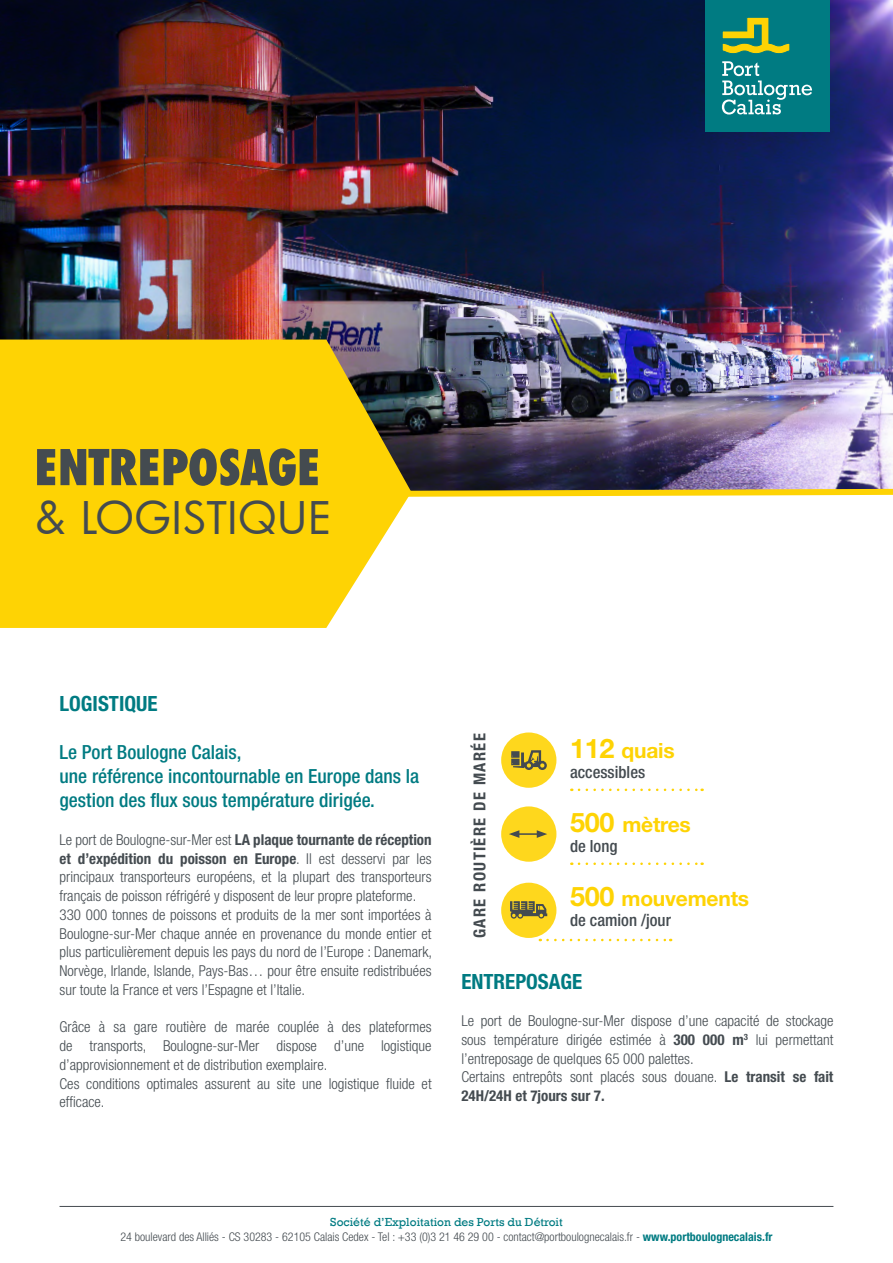
<style>
.page{position:relative;width:893px;height:1263px;background:#fff}
.page>*{position:absolute;margin:0;border:0;box-sizing:border-box;transform-origin:0 0}
.t1{font:800 51px "Futura Condensed BQ";letter-spacing:.01em;color:#444b50}
.t2{font:43.95px "Futura";letter-spacing:.02em;color:#444b50}
.t3{font:700 21px "Helvetica Neue LT Std";letter-spacing:-.01em;color:#fed304}
.t4{font:700 condensed 21px "Helvetica Neue LT Std";color:#007b82}
.t5{font:500 condensed 19.5px/24px "Helvetica Neue LT Std";color:#007b82}
.t6{font:500 condensed 16.8px "Helvetica Neue LT Std";color:#444b50}
.t7{font:700 condensed 16.5px "Helvetica Neue LT Std";letter-spacing:.08em;color:#444b50}
.t8{font:300 condensed 15px/18.8px "Helvetica Neue LT Std";color:#444b50}
.t9{font:300 condensed 12px "Helvetica Neue LT Std";color:#444b50}
.t10{font:12px "Rockwell";color:#007b82}
.s1{font-weight:700}
.s2{font-size:27px}
.s3{font-weight:700;color:#007b82}
</style>
<div class="page">
<hr style="left:60px;top:1206px;width:773px;height:1px;background:#444b50">
<img style="left:0;top:0;width:893px;height:497px">
<svg style="left:0;top:340px;width:411px;height:288px;background:#f3cd14"></svg>
<div style="left:705px;top:0;width:124px;height:132px;background:#007b82"></div>
<svg style="left:722px;top:61px;width:90px;height:54px"></svg>
<svg style="left:722px;top:17px;width:68px;height:37px"></svg>
<div style="left:501px;top:732px;width:55px;height:56px;background:#fed71d;border-radius:50%"></div>
<svg style="left:579px;top:788px;width:124px;height:3px"></svg>
<svg style="left:579px;top:862px;width:124px;height:3px"></svg>
<svg style="left:547px;top:939px;width:124px;height:2px"></svg>
<div style="left:501px;top:883px;width:55px;height:55px;background:#fed71d;border-radius:50%"></div>
<svg style="left:511px;top:750px;width:36px;height:20px"></svg>
<svg style="left:510px;top:901px;width:37px;height:18px"></svg>
<div style="left:501px;top:806px;width:55px;height:56px;background:#fed71d;border-radius:50%"></div>
<hr style="left:517px;top:833px;width:22px;height:2px;background:#444b50">
<svg style="left:509px;top:830px;width:10px;height:8px"></svg>
<svg style="left:537px;top:830px;width:10px;height:8px"></svg>
<h1 class="t1" style="left:35px;top:438px;width:285px">ENTREPOSAGE</h1>
<h2 class="t2" style="left:35px;top:488px;width:298px">&amp; LOGISTIQUE</h2>
<h3 class="t4" style="left:60px;top:691px;width:99px">LOGISTIQUE</h3>
<h3 class="t5" style="left:60px;top:740px;width:361px">Le Port Boulogne Calais,<br>une référence incontournable en Europe dans la gestion des flux sous température dirigée.</h3>
<p class="t8" style="left:60px;top:830px;width:374px">Le port de Boulogne-sur-Mer est <span class="s1">LA plaque tournante de réception et d’expédition du poisson en Europe</span>. Il est desservi par les principaux transporteurs européens, et la plupart des transporteurs français de poisson réfrigéré y disposent de leur propre plateforme.<br>330 000 tonnes de poissons et produits de la mer sont importées à Boulogne-sur-Mer chaque année en provenance du monde entier et plus particulièrement depuis les pays du nord de l’Europe : Danemark, Norvège, Irlande, Islande, Pays-Bas… pour être ensuite redistribuées sur toute la France et vers l’Espagne et l’Italie.</p>
<p class="t8" style="left:60px;top:1017px;width:374px">Grâce à sa gare routière de marée couplée à des plateformes de transports, Boulogne-sur-Mer dispose d’une logistique d’approvisionnement et de distribution exemplaire.<br>Ces conditions optimales assurent au site une logistique fluide et efficace.</p>
<p class="t7" style="left:470px;top:938px;width:206px;rotate:-90deg">GARE ROUTIÈRE DE MARÉE</p>
<h3 class="t3" style="left:570px;top:737px;width:106px"><span class="s2">112</span> quais</h3>
<p class="t6" style="left:570px;top:762px;width:77px">accessibles</p>
<h3 class="t3" style="left:570px;top:811px;width:122px"><span class="s2">500</span> mètres</h3>
<p class="t6" style="left:570px;top:836px;width:49px">de long</p>
<h3 class="t3" style="left:570px;top:885px;width:181px"><span class="s2">500</span> mouvements</h3>
<p class="t6" style="left:570px;top:910px;width:102px">de camion /jour</p>
<h3 class="t4" style="left:461px;top:968px;width:122px">ENTREPOSAGE</h3>
<p class="t8" style="left:461px;top:1011px;width:374px">Le port de Boulogne-sur-Mer dispose d’une capacité de stockage sous température dirigée estimée à <span class="s1">300 000 m</span><sup>3</sup> lui permettant l’entreposage de quelques 65 000 palettes.<br>Certains entrepôts sont placés sous douane. <span class="s1">Le transit se fait 24H/24H et 7jours sur 7.</span></p>
<p class="t10" style="left:330px;top:1215px;width:234px">Société d’Exploitation des Ports du Détroit</p>
<p class="t9" style="left:120px;top:1230px;width:654px">24 boulevard des Alliés - CS 30283 - 62105 Calais Cedex - Tel : +33 (0)3 21 46 29 00 - contact@portboulognecalais.fr - <span class="s3">www.portboulognecalais.fr</span></p>
</div>
